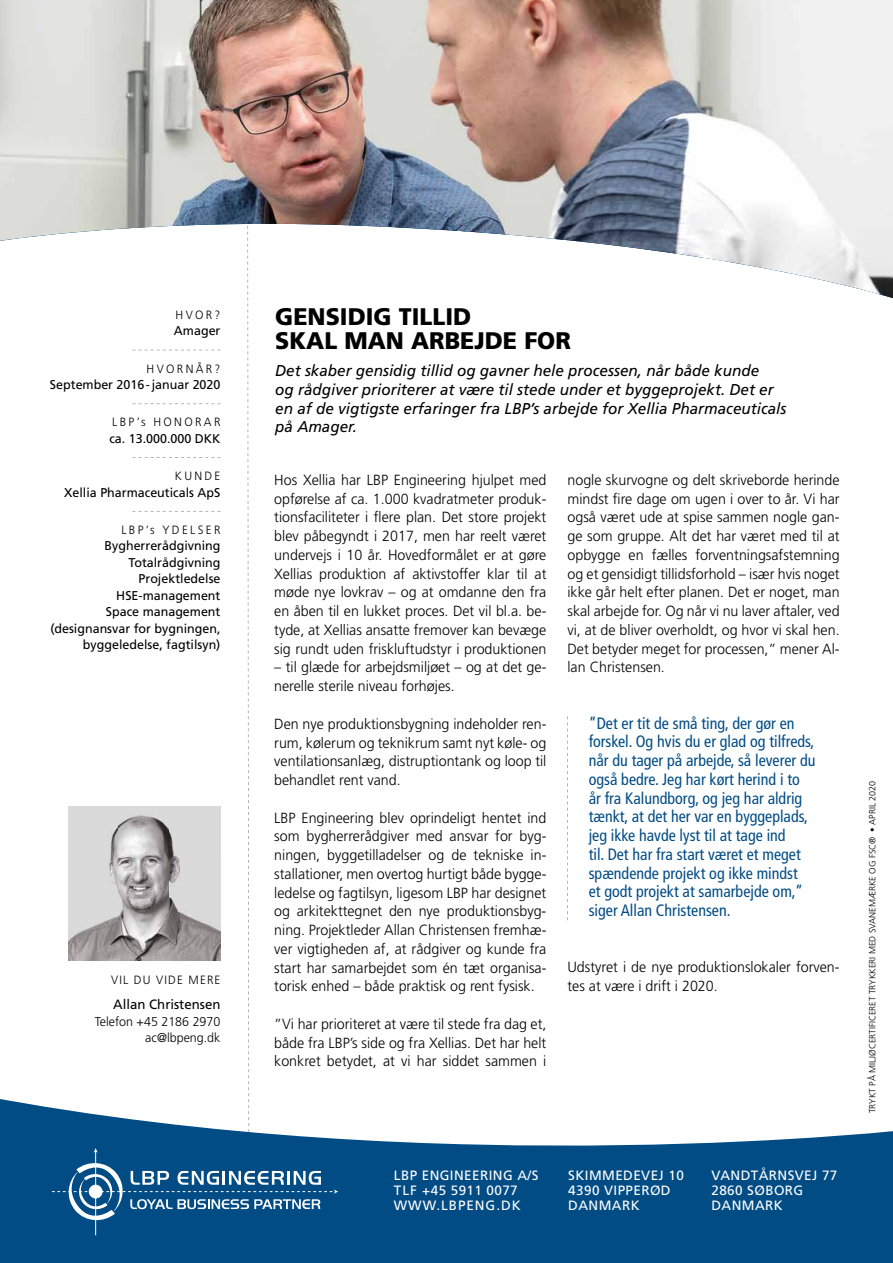
<style>
.page{position:relative;width:893px;height:1263px;background:#fff}
.page>*{position:absolute;margin:0;border:0;box-sizing:border-box;transform-origin:0 0}
.t1{font:900 24px/24px "Frutiger";color:#000}
.t2{font:condensed 16.5px/18.8px "Frutiger";color:#014c84}
.t3{font:italic 15.75px/18.8px "Frutiger";color:#000}
.t4{font:300 14.7px/18.8px "Frutiger";color:#000;text-align:justify}
.t5{font:13.5px/15px "Frutiger";letter-spacing:.03em;color:#fff}
.t6{font:13.5px "Frutiger";color:#000}
.t7{font:12.75px/16.5px "Frutiger";color:#000;text-align:right}
.t8{font:300 12.75px/16.5px "Frutiger";color:#000;text-align:right}
.t9{font:300 12px "Frutiger";letter-spacing:.2em;color:#000}
.t10{font:300 12px "Frutiger";letter-spacing:.1em;color:#000}
.t11{font:300 9px "Frutiger";color:#000}
</style>
<div class="page">
<svg style="left:0;top:1099px;width:893px;height:164px;fill:#014c84"></svg>
<hr style="left:95px;top:1151px;width:1px;height:84px;background:#fff">
<svg style="left:93px;top:1148px;width:5px;height:4px"></svg>
<svg style="left:52px;top:1159px;width:286px;height:65px;background:#296897"></svg>
<div style="left:89px;top:1185px;width:14px;height:13px;background:#fff;border-radius:50%"></div>
<svg style="left:386px;top:0;width:507px;height:298px"></svg>
<img style="left:0;top:0;width:386px;height:241px">
<svg style="left:247px;top:226px;width:2px;height:906px"></svg>
<svg style="left:132px;top:350px;width:88px;height:1px"></svg>
<svg style="left:132px;top:403px;width:88px;height:1px"></svg>
<svg style="left:132px;top:457px;width:88px;height:1px"></svg>
<svg style="left:132px;top:511px;width:88px;height:1px"></svg>
<img style="left:68px;top:807px;width:152px;height:154px">
<svg style="left:567px;top:716px;width:1px;height:204px"></svg>
<p class="t9" style="left:176px;top:308px;width:46px">HVOR?</p>
<p class="t7" style="left:174px;top:322px;width:48px">Amager</p>
<p class="t9" style="left:147px;top:362px;width:75px">HVORNÅR?</p>
<p class="t7" style="left:50px;top:376px;width:172px">September 2016 - januar 2020</p>
<p class="t9" style="left:112px;top:415px;width:110px">LBP’s HONORAR</p>
<p class="t7" style="left:109px;top:430px;width:113px">ca. 13.000.000 DKK</p>
<p class="t9" style="left:175px;top:469px;width:47px">KUNDE</p>
<p class="t7" style="left:64px;top:484px;width:158px">Xellia Pharmaceuticals ApS</p>
<p class="t9" style="left:121px;top:523px;width:101px">LBP’s YDELSER</p>
<p class="t7" style="left:50px;top:537px;width:172px">Bygherrerådgivning<br>Totalrådgivning<br>Projektledelse<br>HSE-management<br>Space management (designansvar for bygningen, byggeledelse, fagtilsyn)</p>
<p class="t10" style="left:111px;top:973px;width:111px">VIL DU VIDE MERE</p>
<p class="t6" style="left:113px;top:996px;width:109px">Allan Christensen</p>
<p class="t8" style="left:95px;top:1013px;width:127px">Telefon +45 2186 2970 ac@lbpeng.dk</p>
<h1 class="t1" style="left:275px;top:304px;width:297px">GENSIDIG TILLID<br>SKAL MAN ARBEJDE FOR</h1>
<p class="t3" style="left:275px;top:361px;width:513px">Det skaber gensidig tillid og gavner hele processen, når både kunde<br>og rådgiver prioriterer at være til stede under et byggeprojekt. Det er en af de vigtigste erfaringer fra LBP’s arbejde for Xellia Pharmaceuticals på Amager.</p>
<p class="t4" style="left:274px;top:470px;width:274px">Hos Xellia har LBP Engineering hjulpet med opførelse af ca. 1.000 kvadratmeter produk&shy;tionsfaciliteter i flere plan. Det store projekt blev påbegyndt i 2017, men har reelt været undervejs i 10 år. Hovedformålet er at gøre Xellias produktion af aktivstoffer klar til at møde nye lovkrav – og at omdanne den fra en åben til en lukket proces. Det vil bl.a. be&shy;tyde, at Xellias ansatte fremover kan bevæge sig rundt uden friskluftudstyr i produktionen</p>
<p class="t4" style="left:274px;top:658px;width:274px">– til glæde for arbejdsmiljøet – og at det ge&shy;nerelle sterile niveau forhøjes.</p>
<p class="t4" style="left:274px;top:714px;width:274px">Den nye produktionsbygning indeholder ren&shy;rum, kølerum og teknikrum samt nyt køle- og ventilationsanlæg, distruptiontank og loop til behandlet rent vand.</p>
<p class="t4" style="left:274px;top:808px;width:274px">LBP Engineering blev oprindeligt hentet ind som bygherrerådgiver med ansvar for byg&shy;ningen, byggetilladelser og de tekniske in&shy;stallationer, men overtog hurtigt både bygge&shy;ledelse og fagtilsyn, ligesom LBP har designet og arkitekttegnet den nye produktionsbyg&shy;ning. Projektleder Allan Christensen fremhæ&shy;ver vigtigheden af, at rådgiver og kunde fra start har samarbejdet som én tæt organisa&shy;torisk enhed – både praktisk og rent fysisk.</p>
<p class="t4" style="left:274px;top:1014px;width:274px">”Vi har prioriteret at være til stede fra dag et, både fra LBP’s side og fra Xellias. Det har helt konkret betydet, at vi har siddet sammen i</p>
<p class="t4" style="left:567px;top:470px;width:274px">nogle skurvogne og delt skriveborde herinde mindst fire dage om ugen i over to år. Vi har også været ude at spise sammen nogle gan&shy;ge som gruppe. Alt det har været med til at opbygge en fælles forventningsafstemning og et gensidigt tillidsforhold – især hvis noget ikke går helt efter planen. Det er noget, man skal arbejde for. Og når vi nu laver aftaler, ved vi, at de bliver overholdt, og hvor vi skal hen.<br>Det betyder meget for processen,” mener Al&shy;lan Christensen.</p>
<p class="t2" style="left:589px;top:714px;width:228px">”Det er tit de små ting, der gør en forskel. Og hvis du er glad og tilfreds, når du tager på arbejde, så leverer du også bedre. Jeg har kørt herind i to år fra Kalundborg, og jeg har aldrig tænkt, at det her var en byggeplads, jeg ikke havde lyst til at tage ind<br>til. Det har fra start været et meget spændende projekt og ikke mindst<br>et godt projekt at samarbejde om,” siger Allan Christensen.</p>
<p class="t4" style="left:567px;top:958px;width:274px">Udstyret i de nye produktionslokaler forven&shy;tes at være i drift i 2020.</p>
<p class="t5" style="left:394px;top:1167px;width:146px">LBP ENGINEERING A/S<br>TLF +45 5911 0077<br>WWW.LBPENG.DK</p>
<p class="t5" style="left:568px;top:1167px;width:117px">SKIMMEDEVEJ 10<br>4390 VIPPERØD<br>DANMARK</p>
<p class="t5" style="left:711px;top:1167px;width:127px">VANDTÅRNSVEJ 77<br>2860 SØBORG<br>DANMARK</p>
<p class="t11" style="left:867px;top:831px;width:53px;rotate:-90deg">• APRIL 2020</p>
<p class="t11" style="left:867px;top:1113px;width:278px;rotate:-90deg">TRYKT PÅ MILJØCERTIFICERET TRYKKERI MED SVANEMÆRKE OG FSC®</p>
</div>
